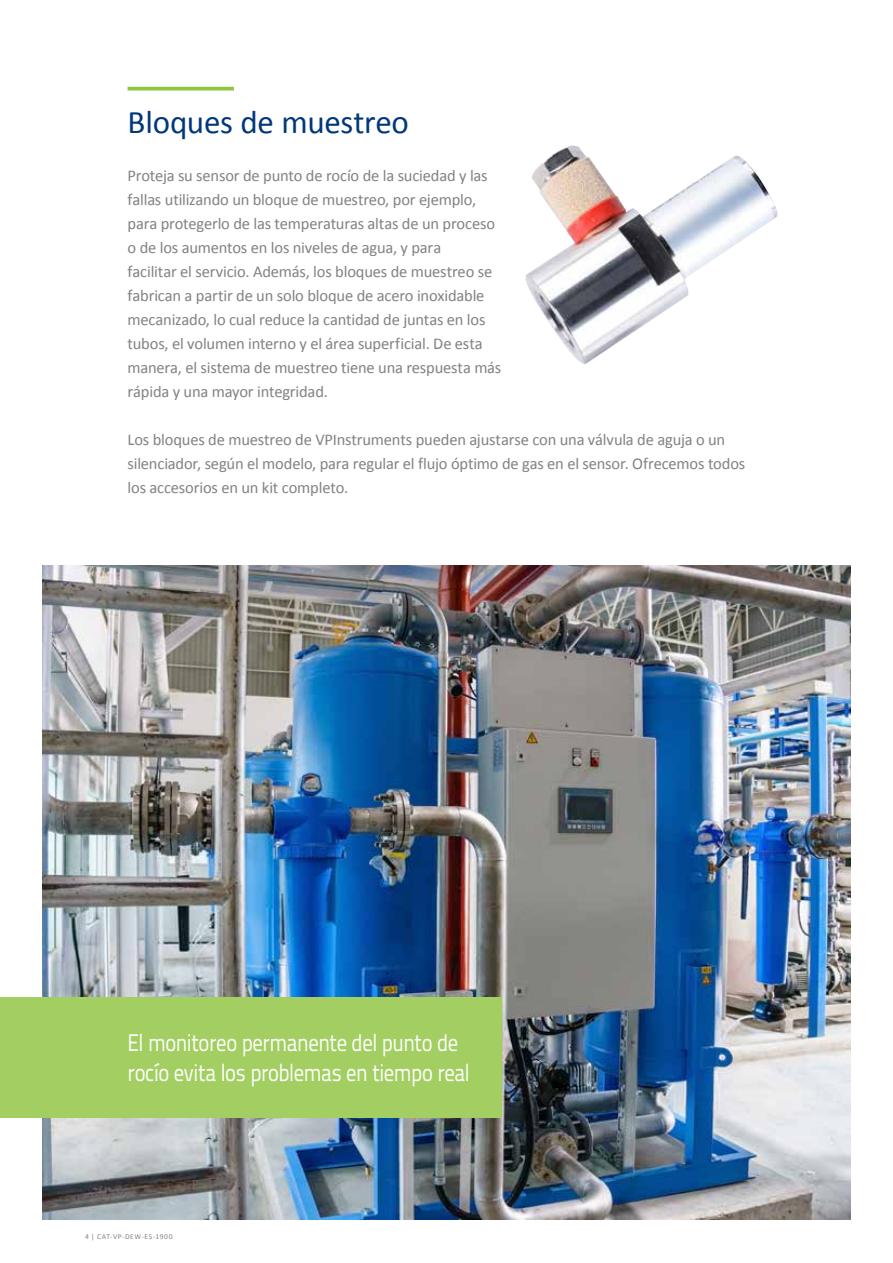
<style>
.page{position:relative;width:893px;height:1263px;background:#fff}
.page>*{position:absolute;margin:0;border:0;box-sizing:border-box;transform-origin:0 0}
.t1{font:33px "Calibri";letter-spacing:-.005em;color:#00377b}
.t2{font:24px/30px "Titillium Text 14 L 400 wt";letter-spacing:-.02em;color:#fff;scale:.86 1}
.t3{font:16.5px/24px "Calibri";letter-spacing:-.01em;color:#808285}
.t4{font:7.5px "Calibri";letter-spacing:.08em;color:#808285}
</style>
<div class="page">
<svg style="left:128px;top:87px;width:106px;height:4px"></svg>
<img style="left:525px;top:146px;width:253px;height:218px">
<img style="left:43px;top:565px;width:807px;height:654px">
<div style="left:0;top:997px;width:502px;height:120px;background:#a3cf62"></div>
<h1 class="t1" style="left:128px;top:99px;width:283px">Bloques de muestreo</h1>
<p class="t3" style="left:128px;top:163px;width:375px">Proteja su sensor de punto de rocío de la suciedad y las fallas utilizando un bloque de muestreo, por ejemplo, para protegerlo de las temperaturas altas de un proceso o de los aumentos en los niveles de agua, y para<br>facilitar el servicio. Además, los bloques de muestreo se fabrican a partir de un solo bloque de acero inoxidable mecanizado, lo cual reduce la cantidad de juntas en los tubos, el volumen interno y el área superficial. De esta manera, el sistema de muestreo tiene una respuesta más rápida y una mayor integridad.</p>
<p class="t3" style="left:128px;top:427px;width:619px">Los bloques de muestreo de VPInstruments pueden ajustarse con una válvula de aguja o un silenciador, según el modelo, para regular el flujo óptimo de gas en el sensor. Ofrecemos todos los accesorios en un kit completo.</p>
<h2 class="t2" style="left:128px;top:1028px;width:400px">El monitoreo permanente del punto de rocío evita los problemas en tiempo real</h2>
<p class="t4" style="left:85px;top:1231px;width:89px">4 | CAT-VP-DEW-ES-1900</p>
</div>
